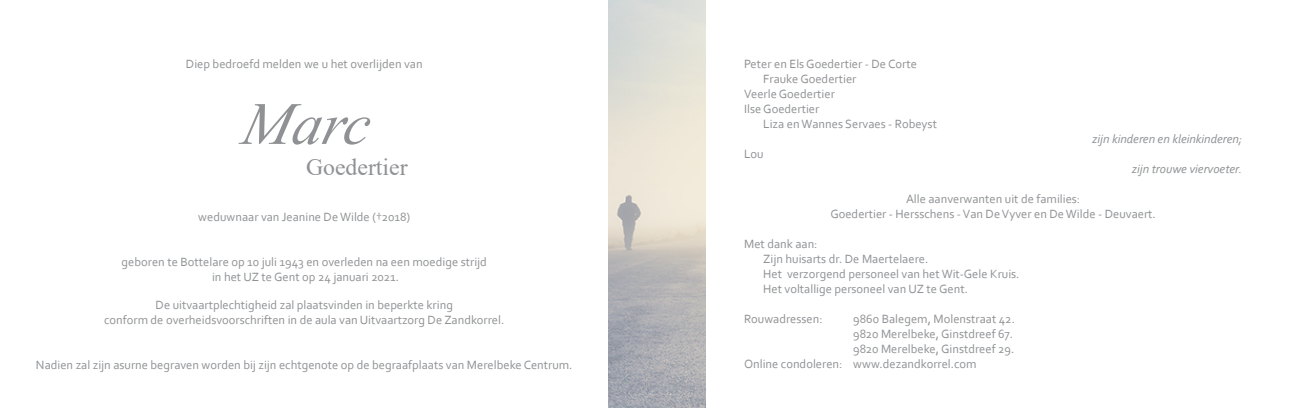
<style>
.page{position:relative;width:1312px;height:408px;background:#fff}
.page>*{position:absolute;margin:0;border:0;box-sizing:border-box;transform-origin:0 0}
.t1{font:italic 60px "Times New Roman";color:#8f9194}
.t2{font:23.75px "Times New Roman";color:#8f9194}
.t3{font:12.5px "Corbel";color:#8f9194}
.t4{font:italic 12.5px "Corbel";color:#8f9194}
</style>
<div class="page">
<img style="left:608px;top:0;width:97px;height:407px">
<p class="t3" style="left:186px;top:56px;width:238px">Diep bedroefd melden we u het overlijden van</p>
<p class="t1" style="left:240px;top:82px;width:140px">Marc</p>
<p class="t2" style="left:306px;top:151px;width:103px">Goedertier</p>
<p class="t3" style="left:198px;top:208px;width:213px">weduwnaar van Jeanine De Wilde (†2018)</p>
<p class="t3" style="left:122px;top:253px;width:367px">geboren te Bottelare op 10 juli 1943 en overleden na een moedige strijd</p>
<p class="t3" style="left:212px;top:268px;width:188px">in het UZ te Gent op 24 januari 2021.</p>
<p class="t3" style="left:156px;top:297px;width:299px">De uitvaartplechtigheid zal plaatsvinden in beperkte kring</p>
<p class="t3" style="left:104px;top:312px;width:401px">conform de overheidsvoorschriften in de aula van Uitvaartzorg De Zandkorrel.</p>
<p class="t3" style="left:36px;top:357px;width:538px">Nadien zal zijn asurne begraven worden bij zijn echtgenote op de begraafplaats van Merelbeke Centrum.</p>
<p class="t3" style="left:744px;top:56px;width:174px">Peter en Els Goedertier - De Corte</p>
<p class="t3" style="left:763px;top:71px;width:95px">Frauke Goedertier</p>
<p class="t3" style="left:744px;top:86px;width:92px">Veerle Goedertier</p>
<p class="t3" style="left:744px;top:101px;width:77px">Ilse Goedertier</p>
<p class="t3" style="left:763px;top:116px;width:175px">Liza en Wannes Servaes - Robeyst</p>
<p class="t3" style="left:744px;top:146px;width:21px">Lou</p>
<p class="t4" style="left:1091px;top:131px;width:151px">zijn kinderen en kleinkinderen;</p>
<p class="t4" style="left:1131px;top:161px;width:112px">zijn trouwe viervoeter.</p>
<p class="t3" style="left:905px;top:191px;width:176px">Alle aanverwanten uit de families:</p>
<p class="t3" style="left:830px;top:206px;width:327px">Goedertier - Hersschens - Van De Vyver en De Wilde - Deuvaert.</p>
<p class="t3" style="left:744px;top:236px;width:75px">Met dank aan:</p>
<p class="t3" style="left:763px;top:251px;width:167px">Zijn huisarts dr. De Maertelaere.</p>
<p class="t3" style="left:763px;top:266px;width:258px">Het verzorgend personeel van het Wit-Gele Kruis.</p>
<p class="t3" style="left:763px;top:281px;width:206px">Het voltallige personeel van UZ te Gent.</p>
<p class="t3" style="left:744px;top:311px;width:80px">Rouwadressen:</p>
<p class="t3" style="left:853px;top:311px;width:163px">9860 Balegem, Molenstraat 42.</p>
<p class="t3" style="left:853px;top:326px;width:161px">9820 Merelbeke, Ginstdreef 67.</p>
<p class="t3" style="left:853px;top:341px;width:163px">9820 Merelbeke, Ginstdreef 29.</p>
<p class="t3" style="left:744px;top:356px;width:234px">Online condoleren: www.dezandkorrel.com</p>
</div>
